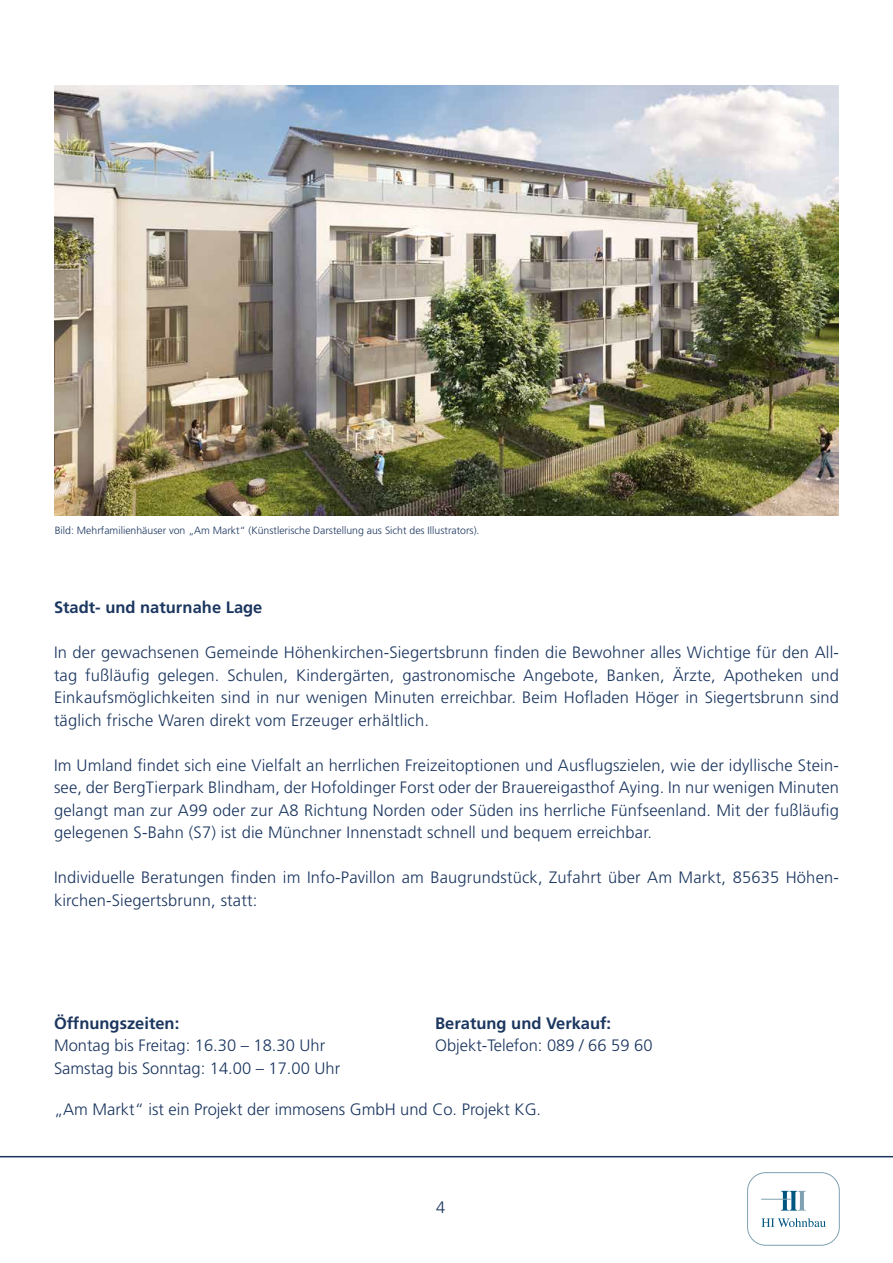
<style>
.page{position:relative;width:893px;height:1263px;background:#fff}
.page>*{position:absolute;margin:0;border:0;box-sizing:border-box;transform-origin:0 0}
.t1{font:300 16.5px/22.5px "Frutiger";letter-spacing:.01em;color:#1b365f;text-align:justify}
.t2{font:700 16.5px "Frutiger";color:#1b365f}
.t3{font:300 10.5px "Frutiger";color:#1b365f}
</style>
<div class="page">
<hr style="left:0;top:1156px;width:893px;height:1px;background:#1b365f">
<div style="left:747px;top:1172px;width:93px;height:73px;border:1px solid #80a1b2;border-radius:18px"></div>
<svg style="left:761px;top:1218px;width:65px;height:9px"></svg>
<svg style="left:781px;top:1191px;width:25px;height:19px"></svg>
<hr style="left:761px;top:1199px;width:30px;height:1px;background:#80a1b2">
<img style="left:54px;top:85px;width:785px;height:430px">
<p class="t3" style="left:55px;top:524px;width:426px">Bild: Mehrfamilienhäuser von „Am Markt“ (Künstlerische Darstellung aus Sicht des Illustrators).</p>
<p class="t2" style="left:54px;top:598px;width:210px">Stadt- und naturnahe Lage</p>
<p class="t1" style="left:54px;top:641px;width:786px">In der gewachsenen Gemeinde Höhenkirchen-Siegertsbrunn finden die Bewohner alles Wichtige für den All&shy;tag fußläufig gelegen. Schulen, Kindergärten, gastronomische Angebote, Banken, Ärzte, Apotheken und Einkaufsmöglichkeiten sind in nur wenigen Minuten erreichbar. Beim Hofladen Höger in Siegertsbrunn sind täglich frische Waren direkt vom Erzeuger erhältlich.</p>
<p class="t1" style="left:54px;top:754px;width:787px">Im Umland findet sich eine Vielfalt an herrlichen Freizeitoptionen und Ausflugszielen, wie der idyllische Stein&shy;see, der BergTierpark Blindham, der Hofoldinger Forst oder der Brauereigasthof Aying. In nur wenigen Minuten gelangt man zur A99 oder zur A8 Richtung Norden oder Süden ins herrliche Fünfseenland. Mit der fußläufig gelegenen S-Bahn (S7) ist die Münchner Innenstadt schnell und bequem erreichbar.</p>
<p class="t1" style="left:54px;top:866px;width:785px">Individuelle Beratungen finden im Info-Pavillon am Baugrundstück, Zufahrt über Am Markt, 85635 Höhen&shy;kirchen-Siegertsbrunn, statt:</p>
<p class="t2" style="left:54px;top:1013px;width:127px">Öffnungszeiten:</p>
<p class="t1" style="left:54px;top:1034px;width:288px">Montag bis Freitag: 16.30 – 18.30 Uhr<br>Samstag bis Sonntag: 14.00 – 17.00 Uhr</p>
<p class="t2" style="left:435px;top:1013px;width:178px">Beratung und Verkauf:</p>
<p class="t1" style="left:435px;top:1034px;width:219px">Objekt-Telefon: 089 / 66 59 60</p>
<p class="t1" style="left:54px;top:1098px;width:489px">„Am Markt“ ist ein Projekt der immosens GmbH und Co. Projekt KG.</p>
<p class="t1" style="left:436px;top:1196px;width:11px">4</p>
</div>
